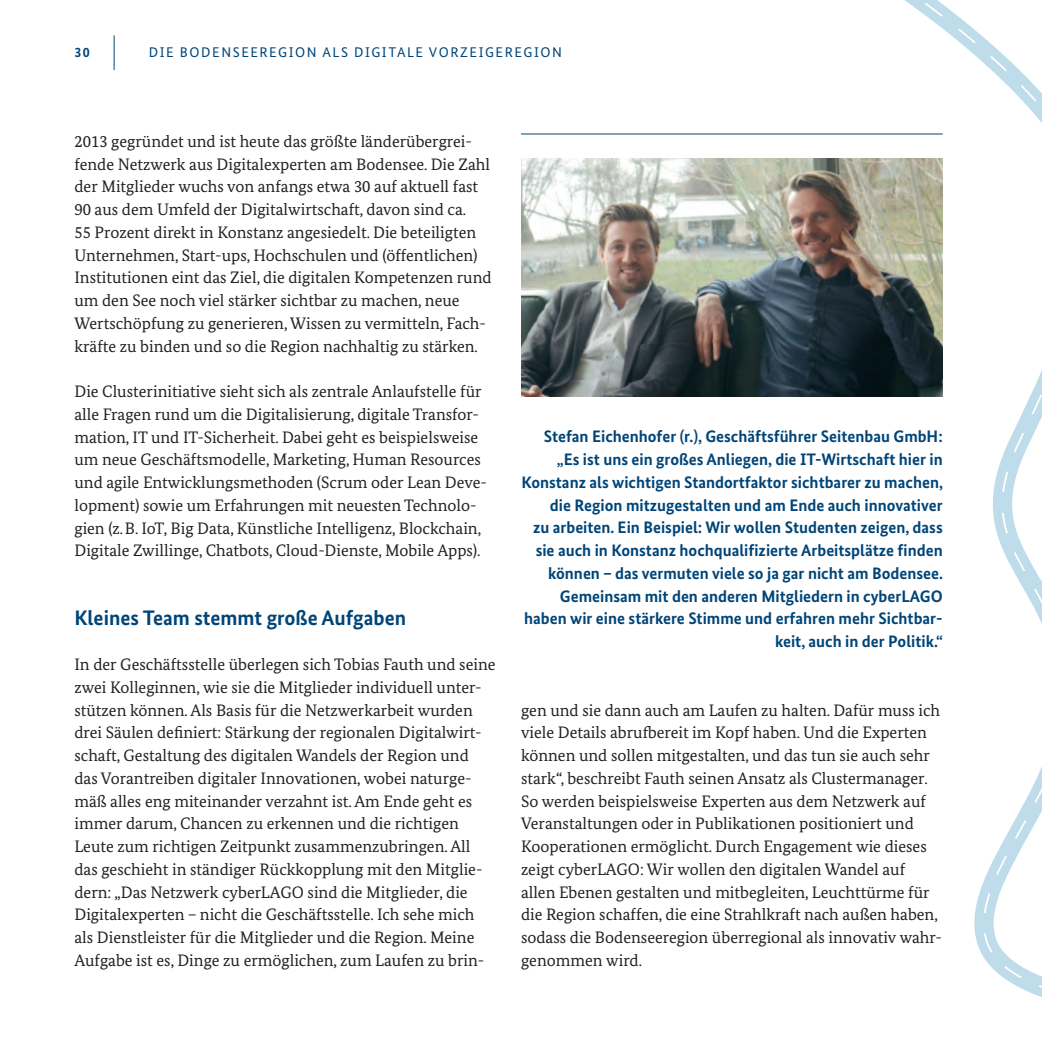
<style>
.page{position:relative;width:1042px;height:1042px;background:#fff}
.page>*{position:absolute;margin:0;border:0;box-sizing:border-box;transform-origin:0 0}
.t1{font:700 21px "Bundes Sans";color:#004578}
.t2{font:16.62px/22.8px "Bundes Serif";color:#231f20}
.t3{font:700 16.62px/22.8px "Bundes Sans";color:#004578;text-align:right}
.t4{font:14px "Bundes Sans";letter-spacing:.11em;color:#004578}
.t5{font:700 14px "Bundes Sans";color:#004578}
</style>
<div class="page">
<hr style="left:114px;top:35px;width:1px;height:35px;background:#004578">
<hr style="left:521px;top:134px;width:422px;height:1px;background:#004578">
<img style="left:521px;top:159px;width:359px;height:238px">
<svg style="left:880px;top:0;width:102px;height:954px"></svg>
<svg style="left:923px;top:1px;width:119px;height:182px"></svg>
<svg style="left:982px;top:370px;width:60px;height:627px"></svg>
<p class="t5" style="left:74px;top:44px;width:17px">30</p>
<p class="t4" style="left:149px;top:44px;width:414px">DIE BODENSEEREGION ALS DIGITALE VORZEIGEREGION</p>
<p class="t2" style="left:74px;top:130px;width:419px">2013 gegründet und ist heute das größte länderübergrei&shy;fende Netzwerk aus Digitalexperten am Bodensee. Die Zahl der Mitglieder wuchs von anfangs etwa 30 auf aktuell fast 90 aus dem Umfeld der Digitalwirtschaft, davon sind ca.<br>55 Prozent direkt in Konstanz angesiedelt. Die beteiligten Unternehmen, Start-ups, Hochschulen und (öffentlichen)<br>Institutionen eint das Ziel, die digitalen Kompetenzen rund um den See noch viel stärker sichtbar zu machen, neue Wertschöpfung zu generieren, Wissen zu vermitteln, Fach&shy;kräfte zu binden und so die Region nachhaltig zu stärken.</p>
<p class="t2" style="left:74px;top:380px;width:413px">Die Clusterinitiative sieht sich als zentrale Anlaufstelle für alle Fragen rund um die Digitalisierung, digitale Transfor&shy;mation, IT und IT-Sicherheit. Dabei geht es beispielsweise um neue Geschäftsmodelle, Marketing, Human Resources und agile Entwicklungsmethoden (Scrum oder Lean Deve&shy;lopment) sowie um Erfahrungen mit neuesten Technolo&shy;gien (z.B. IoT, Big Data, Künstliche Intelligenz, Blockchain, Digitale Zwillinge, Chatbots, Cloud-Dienste, Mobile Apps).</p>
<h2 class="t1" style="left:74px;top:605px;width:333px">Kleines Team stemmt große Aufgaben</h2>
<p class="t2" style="left:74px;top:653px;width:423px">In der Geschäftsstelle überlegen sich Tobias Fauth und seine zwei Kolleginnen, wie sie die Mitglieder individuell unter&shy;stützen können. Als Basis für die Netzwerkarbeit wurden drei Säulen definiert: Stärkung der regionalen Digitalwirt&shy;schaft, Gestaltung des digitalen Wandels der Region und das Vorantreiben digitaler Innovationen, wobei naturge&shy;mäß alles eng miteinander verzahnt ist. Am Ende geht es immer darum, Chancen zu erkennen und die richtigen Leute zum richtigen Zeitpunkt zusammenzubringen. All das geschieht in ständiger Rückkopplung mit den Mitglie&shy;dern: „Das Netzwerk cyberLAGO sind die Mitglieder, die Digitalexperten – nicht die Geschäftsstelle. Ich sehe mich als Dienstleister für die Mitglieder und die Region. Meine Aufgabe ist es, Dinge zu ermöglichen, zum Laufen zu brin-</p>
<p class="t3" style="left:521px;top:425px;width:423px">Stefan Eichenhofer (r.), Geschäftsführer Seitenbau GmbH: „Es ist uns ein großes Anliegen, die IT-Wirtschaft hier in Konstanz als wichtigen Standortfaktor sichtbarer zu machen, die Region mitzugestalten und am Ende auch innovativer<br>zu arbeiten. Ein Beispiel: Wir wollen Studenten zeigen, dass sie auch in Konstanz hochqualifizierte Arbeitsplätze finden können – das vermuten viele so ja gar nicht am Bodensee.<br>Gemeinsam mit den anderen Mitgliedern in cyberLAGO haben wir eine stärkere Stimme und erfahren mehr Sichtbar&shy;keit, auch in der Politik.“</p>
<p class="t2" style="left:521px;top:698px;width:421px">gen und sie dann auch am Laufen zu halten. Dafür muss ich viele Details abrufbereit im Kopf haben. Und die Experten können und sollen mitgestalten, und das tun sie auch sehr stark“, beschreibt Fauth seinen Ansatz als Clustermanager.<br>So werden beispielsweise Experten aus dem Netzwerk auf Veranstaltungen oder in Publikationen positioniert und Kooperationen ermöglicht. Durch Engagement wie dieses zeigt cyberLAGO: Wir wollen den digitalen Wandel auf allen Ebenen gestalten und mitbegleiten, Leuchttürme für die Region schaffen, die eine Strahlkraft nach außen haben, sodass die Bodenseeregion überregional als innovativ wahr&shy;genommen wird.</p>
</div>
